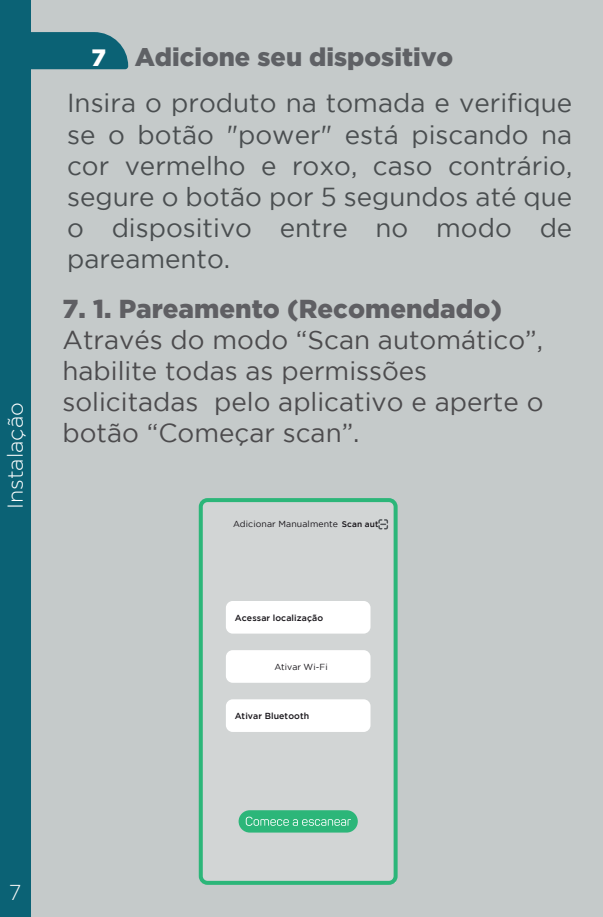
<style>
.page{position:relative;width:603px;height:917px;background:#fff}
.page>*{position:absolute;margin:0;border:0;box-sizing:border-box;transform-origin:0 0}
.t1{font:26px/31.2px "Gotham";color:#4a4e50;text-align:justify}
.t2{font:26px/31.2px "Gotham";color:#4c4b4d}
.t3{font:900 26px "Gotham";color:#5f5f63}
.t4{font:900 25.6px "Gotham";color:#5f6165}
.t5{font:300 21.6px "Gotham";color:#fff}
.t6{font:300 21.6px "Gotham";color:#f7f8f7}
.t7{font:8.8px "Gotham";letter-spacing:.01em;color:#171419}
.t8{font:500 8.8px "Gotham";letter-spacing:.01em;color:#171419}
.s1{font-size:23.6px;color:#fff}
.s2{font-weight:500;font-size:8.4px}
</style>
<div class="page">
<div style="left:0;top:1px;width:603px;height:916px;background:#c5caca"></div>
<div style="left:1px;top:0;width:30px;height:916px;background:#0b6275"></div>
<svg style="left:31px;top:32px;width:97px;height:37px;background:#18697b"></svg>
<div style="left:202px;top:501px;width:193px;height:382px;background:#d2d5d5"></div>
<svg style="left:378px;top:519px;width:11px;height:11px"></svg>
<div style="left:199px;top:498px;width:198px;height:387px;border:4px solid #2cb679;border-radius:7px"></div>
<div style="left:238px;top:810px;width:120px;height:22px;background:#2cb679;border-radius:11px"></div>
<svg style="left:246px;top:817px;width:105px;height:9px"></svg>
<div style="left:226px;top:601px;width:144px;height:32px;background:#fff;border-radius:7px"></div>
<div style="left:226px;top:650px;width:144px;height:33px;background:#fff;border-radius:7px"></div>
<div style="left:226px;top:699px;width:144px;height:33px;background:#fff;border-radius:7px"></div>
<p class="t5" style="left:4px;top:509px;width:108px;rotate:-90deg">Instalação</p>
<p class="t4" style="left:91px;top:42px;width:363px"><span class="s1">7</span> Adicione seu dispositivo</p>
<p class="t1" style="left:67px;top:87px;width:506px">Insira o produto na tomada e verifique se o botão "power" está piscando na cor vermelho e roxo, caso contrário, segure o botão por 5 segundos até que o dispositivo entre no modo de pareamento.</p>
<p class="t3" style="left:62px;top:293px;width:441px">7. 1. Pareamento (Recomendado)</p>
<p class="t2" style="left:62px;top:324px;width:482px">Através do modo “Scan automático”, habilite todas as permissões solicitadas pelo aplicativo e aperte o botão “Começar scan”.</p>
<p class="t7" style="left:233px;top:519px;width:147px">Adicionar Manualmente <span class="s2">Scan aut</span></p>
<p class="t8" style="left:235px;top:612px;width:90px">Acessar localização</p>
<p class="t7" style="left:274px;top:662px;width:55px">Ativar Wi-Fi</p>
<p class="t8" style="left:235px;top:711px;width:76px">Ativar Bluetooth</p>
<p class="t6" style="left:9px;top:880px;width:14px">7</p>
</div>
